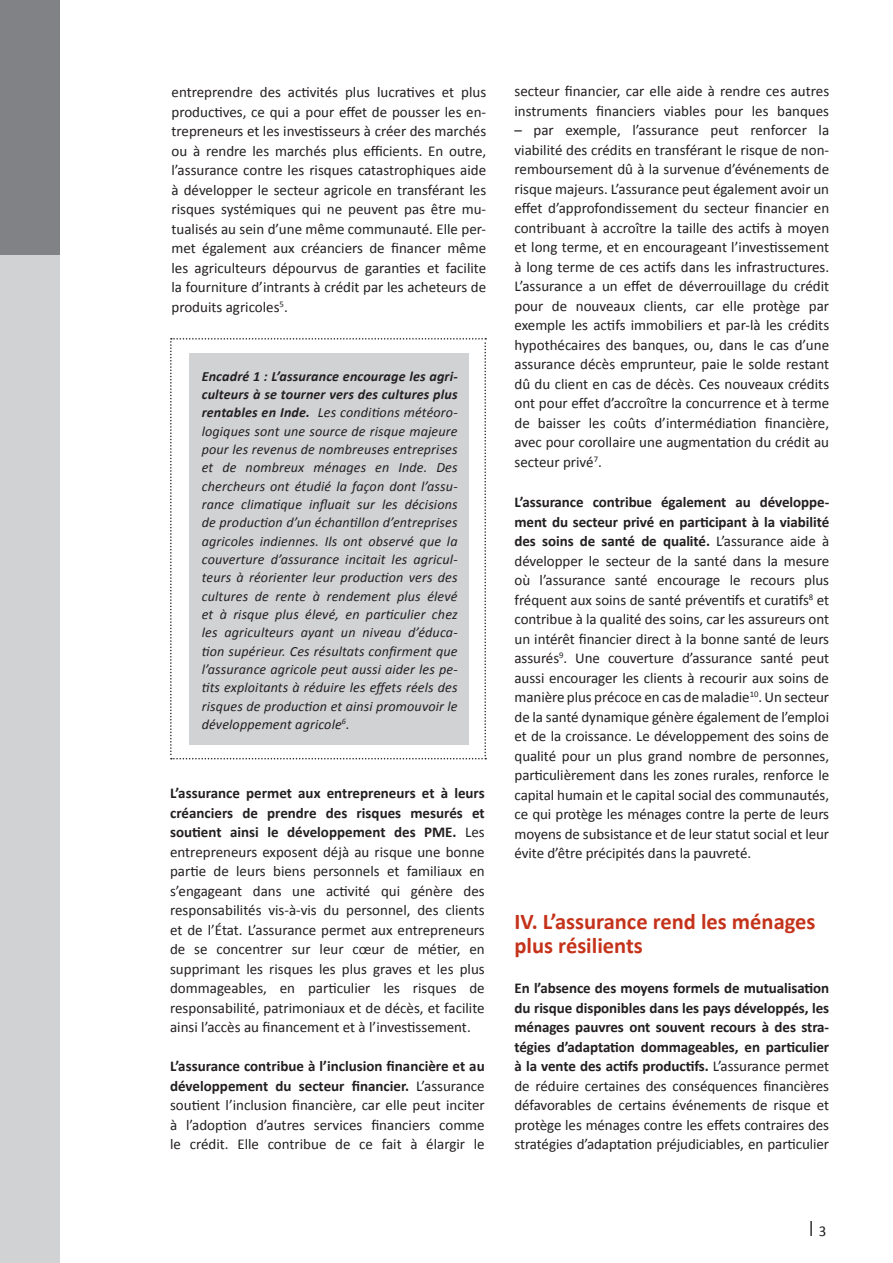
<style>
.page{position:relative;width:893px;height:1263px;background:#fff}
.page>*{position:absolute;margin:0;border:0;box-sizing:border-box;transform-origin:0 0}
.t1{font:700 22.5px/24px "Calibri";color:#c5321a}
.t2{font:15px/19.5px "Calibri";color:#231f20;text-align:justify}
.t3{font:700 15px/19.5px "Calibri";letter-spacing:-.005em;color:#231f20;text-align:justify}
.t4{font:700 15px "DIN Alternate";color:#231f20}
.t5{font:italic 14.1px/18.3px "Calibri";letter-spacing:.01em;color:#231f20;text-align:justify}
.s1{font-weight:700}
.s2{font-weight:400}
.s3{font-family:"Calibri";font-weight:400}
</style>
<div class="page">
<div style="left:0;top:0;width:60px;height:1263px;background:#d1d2d4"></div>
<div style="left:0;top:0;width:60px;height:255px;background:#808285"></div>
<svg style="left:170px;top:338px;width:316px;height:421px"></svg>
<p class="t2" style="left:172px;top:83px;width:316px">entreprendre des activités plus lucratives et plus productives, ce qui a pour effet de pousser les en&shy;trepreneurs et les investisseurs à créer des marchés ou à rendre les marchés plus efficients. En outre, l’assurance contre les risques catastrophiques aide à développer le secteur agricole en transférant les risques systémiques qui ne peuvent pas être mu&shy;tualisés au sein d’une même communauté. Elle per&shy;met également aux créanciers de financer même les agriculteurs dépourvus de garanties et facilite la fourniture d’intrants à crédit par les acheteurs de produits agricoles<sup>5</sup>.</p>
<p class="t2" style="left:514px;top:82px;width:316px">secteur financier, car elle aide à rendre ces autres instruments financiers viables pour les banques</p>
<p class="t2" style="left:514px;top:121px;width:316px">– par exemple, l’assurance peut renforcer la viabilité des crédits en transférant le risque de non&shy;remboursement dû à la survenue d’événements de risque majeurs. L’assurance peut également avoir un effet d’approfondissement du secteur financier en contribuant à accroître la taille des actifs à moyen et long terme, et en encourageant l’investissement à long terme de ces actifs dans les infrastructures.<br>L’assurance a un effet de déverrouillage du crédit pour de nouveaux clients, car elle protège par exemple les actifs immobiliers et par-là les crédits hypothécaires des banques, ou, dans le cas d’une assurance décès emprunteur, paie le solde restant dû du client en cas de décès. Ces nouveaux crédits ont pour effet d’accroître la concurrence et à terme de baisser les coûts d’intermédiation financière, avec pour corollaire une augmentation du crédit au secteur privé<sup>7</sup>.</p>
<p class="t2" style="left:514px;top:493px;width:316px"><span class="s1">L’assurance contribue également au développe&shy;ment du secteur privé en participant à la viabilité des soins de santé de qualité.</span> L’assurance aide à développer le secteur de la santé dans la mesure où l’assurance santé encourage le recours plus fréquent aux soins de santé préventifs et curatifs<sup>8</sup> et contribue à la qualité des soins, car les assureurs ont un intérêt financier direct à la bonne santé de leurs assurés<sup>9</sup>. Une couverture d’assurance santé peut aussi encourager les clients à recourir aux soins de manière plus précoce en cas de maladie<sup>10</sup>. Un secteur de la santé dynamique génère également de l’emploi et de la croissance. Le développement des soins de qualité pour un plus grand nombre de personnes, particulièrement dans les zones rurales, renforce le capital humain et le capital social des communautés, ce qui protège les ménages contre la perte de leurs moyens de subsistance et de leur statut social et leur évite d’être précipités dans la pauvreté.</p>
<p class="t5" style="left:202px;top:366px;width:257px"><span class="s1">Encadré 1 : L’assurance encourage les agri&shy;culteurs à se tourner vers des cultures plus rentables en Inde.</span> Les conditions météoro&shy;logiques sont une source de risque majeure pour les revenus de nombreuses entreprises et de nombreux ménages en Inde. Des chercheurs ont étudié la façon dont l’assu&shy;rance climatique influait sur les décisions de production d’un échantillon d’entreprises agricoles indiennes. Ils ont observé que la couverture d’assurance incitait les agricul&shy;teurs à réorienter leur production vers des cultures de rente à rendement plus élevé et à risque plus élevé, en particulier chez les agriculteurs ayant un niveau d’éduca&shy;tion supérieur. Ces résultats confirment que l’assurance agricole peut aussi aider les pe&shy;tits exploitants à réduire les effets réels des risques de production et ainsi promouvoir le développement agricole<sup>6</sup>.</p>
<p class="t2" style="left:170px;top:784px;width:316px"><span class="s1">L’assurance permet aux entrepreneurs et à leurs créanciers de prendre des risques mesurés et soutient ainsi le développement des PME.</span> Les entrepreneurs exposent déjà au risque une bonne partie de leurs biens personnels et familiaux en s’engageant dans une activité qui génère des responsabilités vis-à-vis du personnel, des clients et de l’État. L’assurance permet aux entrepreneurs de se concentrer sur leur cœur de métier, en supprimant les risques les plus graves et les plus dommageables, en particulier les risques de responsabilité, patrimoniaux et de décès, et facilite ainsi l’accès au financement et à l’investissement.</p>
<p class="t2" style="left:170px;top:1057px;width:316px"><span class="s1">L’assurance contribue à l’inclusion financière et au développement du secteur financier.</span> L’assurance soutient l’inclusion financière, car elle peut inciter à l’adoption d’autres services financiers comme le crédit. Elle contribue de ce fait à élargir le</p>
<h1 class="t1" style="left:514px;top:909px;width:302px">IV. L’assurance rend les ménages plus résilients</h1>
<p class="t3" style="left:514px;top:979px;width:316px">En l’absence des moyens formels de mutualisation du risque disponibles dans les pays développés, les ménages pauvres ont souvent recours à des stra&shy;tégies d’adaptation dommageables, en particulier à la vente des actifs productifs. <span class="s2">L’assurance permet de réduire certaines des conséquences financières défavorables de certains événements de risque et protège les ménages contre les effets contraires des stratégies d’adaptation préjudiciables, en particulier</span></p>
<p class="t4" style="left:804px;top:1219px;width:24px">︱<span class="s3">3</span></p>
</div>
